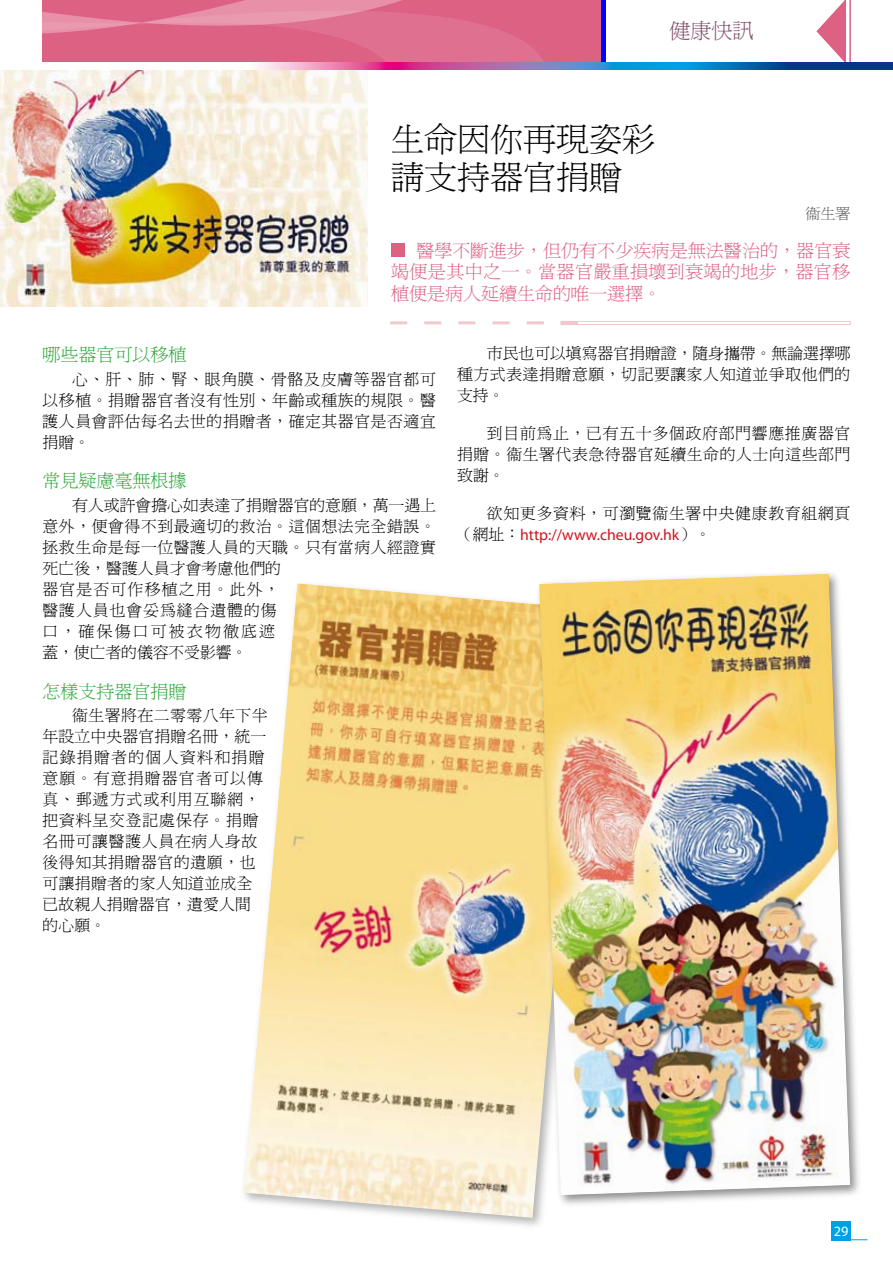
<style>
.page{position:relative;width:893px;height:1263px;background:#fff}
.page>*{position:absolute;margin:0;border:0;box-sizing:border-box;transform-origin:0 0}
.t1{font:33px/37.5px "Ming Li U";color:#000}
.t2{font:21px "Ming Li U";color:#834f66}
.t3{font:18px/21.6px "Ming Li U";letter-spacing:.015em;color:#dd6183;text-align:justify}
.t4{font:18px "Ming Li U";color:#2ca739}
.t5{font:15.75px/21px "Ming Li U";letter-spacing:.04em;color:#000;text-align:justify}
.t6{font:15.75px "Myriad Pro";color:#d0121c}
.t7{font:15px "Ming Li U";color:#595757}
.t8{font:14.25px "Myriad Pro";color:#fff}
.s1{font-family:"Ming Li U";color:#000}
</style>
<div class="page">
<svg style="left:390px;top:321px;width:171px;height:3px"></svg>
<div style="left:561px;top:321px;width:289px;height:4px;border:1px solid #f2c7ce"></div>
<div style="left:391px;top:243px;width:14px;height:13px;background:#dd6183"></div>
<img style="left:0;top:69px;width:368px;height:237px">
<img style="left:244px;top:583px;width:299px;height:635px">
<div style="left:534px;top:569px;width:330px;height:640px;background:#000;opacity:.45"></div>
<img style="left:539px;top:574px;width:311px;height:621px">
<div style="left:43px;top:0;width:559px;height:63px;background:#dd6183"></div>
<svg style="left:816px;top:0;width:35px;height:62px"></svg>
<div style="left:601px;top:0;width:5px;height:64px;background:#00f"></div>
<svg style="left:42px;top:0;width:501px;height:62px"></svg>
<div style="left:831px;top:1221px;width:19px;height:19px;background:#00a0e9"></div>
<svg style="left:850px;top:1239px;width:17px;height:1px"></svg>
<svg style="left:43px;top:62px;width:850px;height:7px"></svg>
<h2 class="t2" style="left:669px;top:20px;width:85px">健康快訊</h2>
<h1 class="t1" style="left:391px;top:121px;width:265px">生命因你再現姿彩請支持器官捐贈</h1>
<p class="t7" style="left:805px;top:206px;width:46px">衞生署</p>
<p class="t3" style="left:391px;top:239px;width:461px;text-indent:25px">醫學不斷進步，但仍有不少疾病是無法醫治的，器官衰竭便是其中之一。當器官嚴重損壞到衰竭的地步，器官移植便是病人延續生命的唯一選擇。</p>
<p class="t4" style="left:43px;top:346px;width:145px">哪些器官可以移植</p>
<p class="t5" style="left:43px;top:368px;width:395px;text-indent:30px">心、肝、肺、腎、眼角膜、骨骼及皮膚等器官都可以移植。捐贈器官者沒有性別、年齡或種族的規限。醫護人員會評估每名去世的捐贈者，確定其器官是否適宜捐贈。</p>
<p class="t4" style="left:43px;top:472px;width:145px">常見疑慮毫無根據</p>
<p class="t5" style="left:43px;top:495px;width:395px;text-align:left;text-indent:30px">有人或許會擔心如表達了捐贈器官的意願，萬一遇上意外，便會得不到最適切的救治。這個想法完全錯誤。拯救生命是每一位醫護人員的天職。只有當病人經證實死亡後，醫護人員才會考慮他們的<br>器官是否可作移植之用。此外，<br>醫護人員也會妥為縫合遺體的傷<br>口，確保傷口可被衣物徹底遮<br>蓋，使亡者的儀容不受影響。</p>
<p class="t4" style="left:43px;top:682px;width:145px">怎樣支持器官捐贈</p>
<p class="t5" style="left:43px;top:705px;width:227px;text-align:left;text-indent:30px">衞生署將在二零零八年下半年設立中央器官捐贈名冊，統一記錄捐贈者的個人資料和捐贈意願。有意捐贈器官者可以傳真、郵遞方式或利用互聯網，把資料呈交登記處保存。捐贈名冊可讓醫護人員在病人身故後得知其捐贈器官的遺願，也可讓捐贈者的家人知道並成全已故親人捐贈器官，遺愛人間的心願。</p>
<p class="t5" style="left:457px;top:343px;width:395px;text-indent:30px">市民也可以填寫器官捐贈證，隨身攜帶。無論選擇哪種方式表達捐贈意願，切記要讓家人知道並爭取他們的支持。</p>
<p class="t5" style="left:457px;top:423px;width:395px;text-indent:30px">到目前為止，已有五十多個政府部門響應推廣器官捐贈。衞生署代表急待器官延續生命的人士向這些部門致謝。</p>
<p class="t5" style="left:487px;top:503px;width:365px">欲知更多資料，可瀏覽衞生署中央健康教育組網頁</p>
<p class="t6" style="left:457px;top:525px;width:255px"><span class="s1">（網址：</span>http://www.cheu.gov.hk<span class="s1">）。</span></p>
<p class="t8" style="left:834px;top:1222px;width:16px">29</p>
</div>
